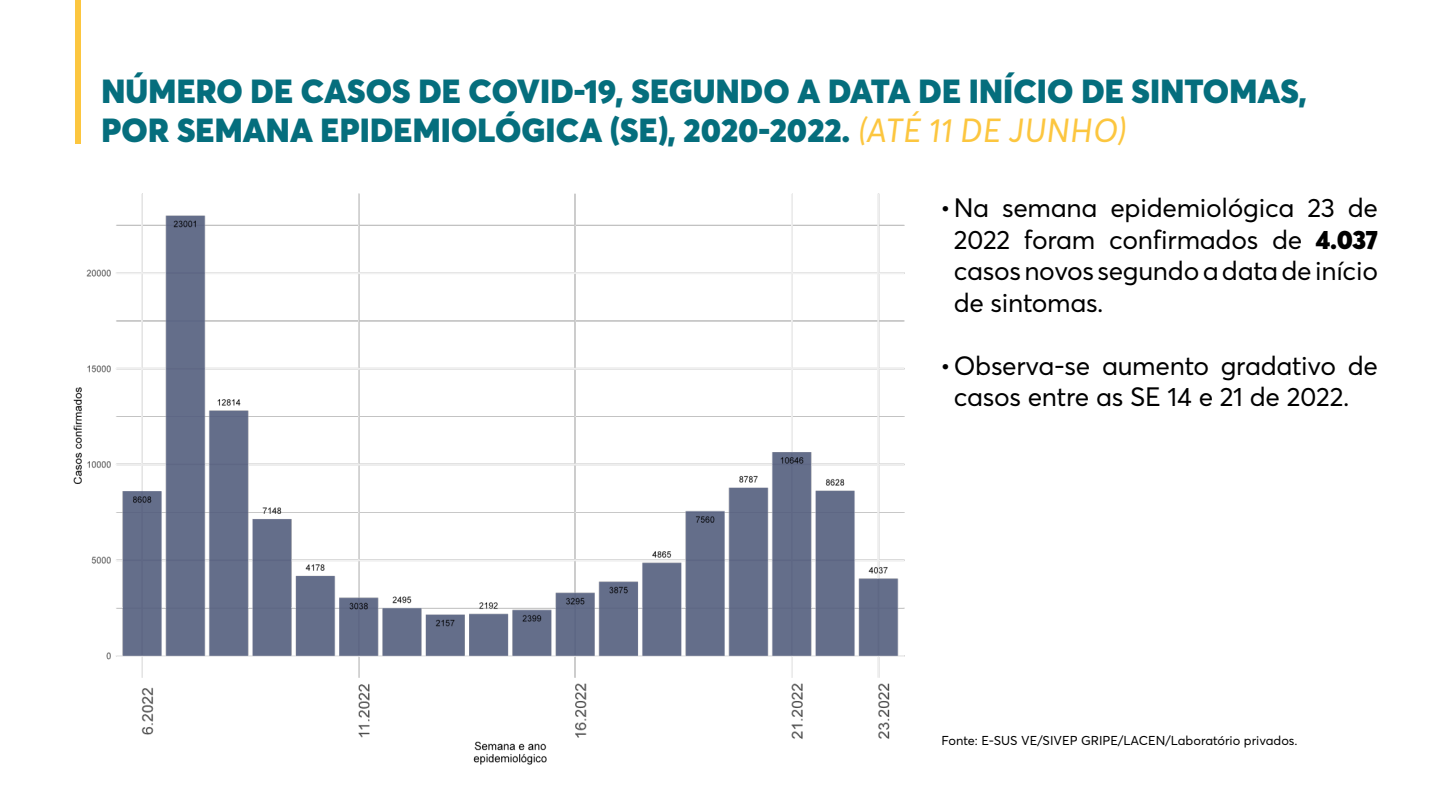
<style>
.page{position:relative;width:1440px;height:810px;background:#fff}
.page>*{position:absolute;margin:0;border:0;box-sizing:border-box;transform-origin:0 0}
.t1{font:900 33px/39px "Averta";letter-spacing:.005em;color:#056e7d}
.t2{font:26.25px/31.5px "Averta";letter-spacing:-.01em;color:#000;text-align:justify}
.t3{font:12.75px "Averta";color:#000}
.s1{font-weight:400;font-style:italic;color:#fcc63f}
.s2{font-weight:900}
</style>
<div class="page">
<div style="left:75px;top:0;width:6px;height:144px;background:#fcc63f"></div>
<img style="left:74px;top:194px;width:831px;height:571px">
<p class="t1" style="left:101px;top:71px;width:1207px">NÚMERO DE CASOS DE COVID-19, SEGUNDO A DATA DE INÍCIO DE SINTOMAS,<br>POR SEMANA EPIDEMIOLÓGICA (SE), 2020-2022. <span class="s1">(ATÉ 11 DE JUNHO)</span></p>
<p class="t2" style="left:954px;top:192px;width:426px;text-indent:-13px">•Na semana epidemiológica 23 de 2022 foram confirmados de <span class="s2">4.037 </span>casos novos segundo a data de início de sintomas.</p>
<p class="t2" style="left:940px;top:349px;width:439px;text-align:center">•Observa-se aumento gradativo de casos entre as SE 14 e 21 de 2022.</p>
<p class="t3" style="left:942px;top:733px;width:357px">Fonte: E-SUS VE/SIVEP GRIPE/LACEN/Laboratório privados.</p>
</div>
